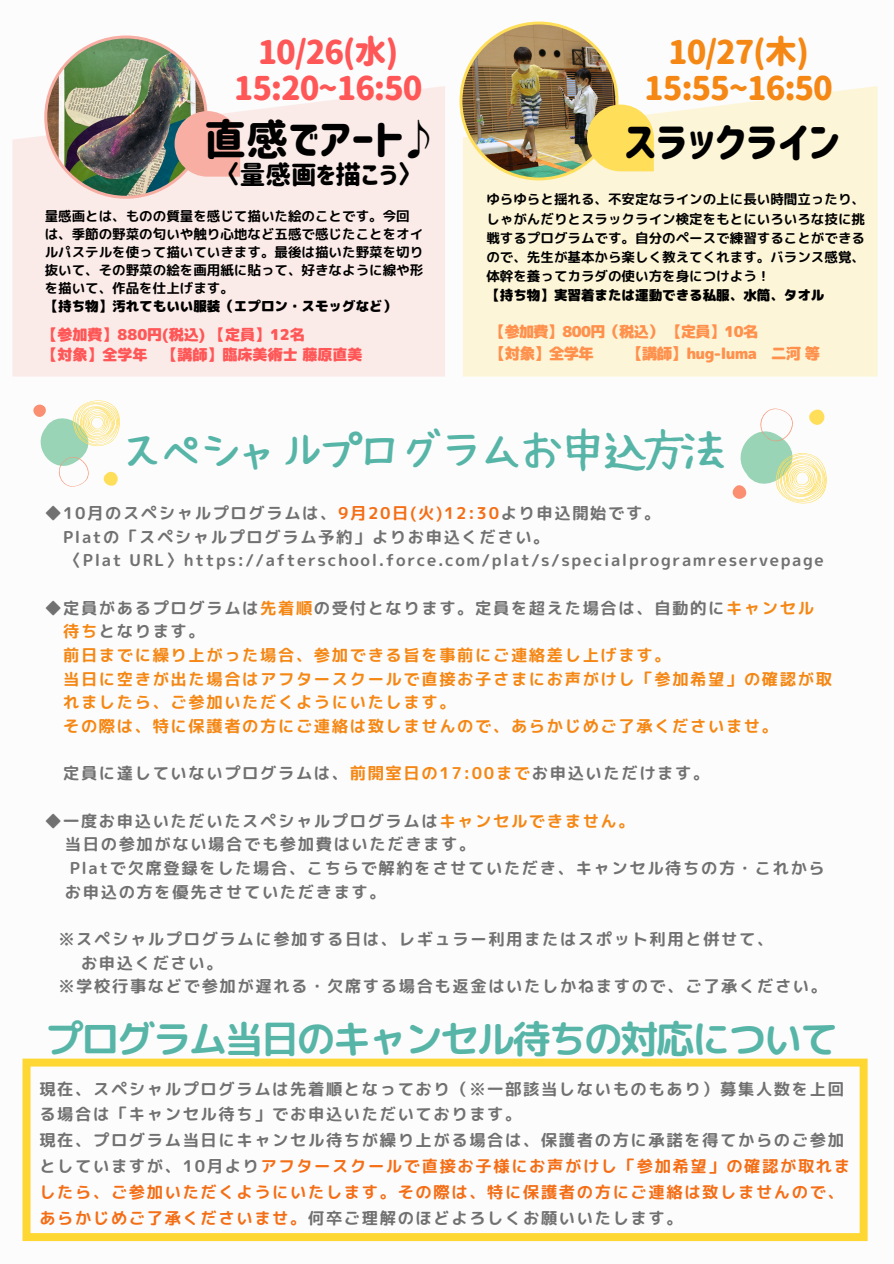
<style>
.page{position:relative;width:894px;height:1264px;background:#fff}
.page>*{position:absolute;margin:0;border:0;box-sizing:border-box;transform-origin:0 0}
.t1{font:43.05px "Hanazome Font";letter-spacing:-.07em;color:#57b5a8}
.t2{font:42.75px "Corporate Logo Rounded";color:#000}
.t3{font:42px "Corporate Logo Rounded";color:#000}
.t4{font:38.55px "rounded mplus 1 p bold";letter-spacing:-.07em;color:#57b5a8}
.t5{font:32.4px/36px "Corporate Logo Rounded";letter-spacing:-.035em;color:#f58714;text-align:center}
.t6{font:32.4px/36px "Corporate Logo Rounded";letter-spacing:-.035em;color:#ff5757;text-align:center}
.t7{font:25.5px "Corporate Logo Rounded";color:#000}
.t8{font:16.35px/23.7px "rounded mplus 1 p bold";letter-spacing:.1em;color:#717171}
.t9{font:16.35px/23.7px "rounded mplus 1 p bold";letter-spacing:.1em;color:#f58714}
.t10{font:15.3px "rounded mplus 1 p black";letter-spacing:-.04em;color:#ff914d}
.t11{font:15px/20.2px "rounded mplus 1 p black";color:#ff5757}
.t12{font:15px "rounded mplus 1 p black";letter-spacing:-.04em;color:#ff914d}
.t13{font:13.5px/19.2px "rounded mplus 1 p bold";color:#000;text-align:justify}
.t14{font:13.5px "rounded mplus 1 p black";color:#000}
.s1{color:#f46e16}
.s2{color:#717171}
.s3{color:#f58714}
</style>
<div class="page">
<svg style="left:732px;top:408px;width:95px;height:95px"></svg>
<svg style="left:33px;top:400px;width:87px;height:87px"></svg>
<svg style="left:22px;top:1058px;width:845px;height:182px"></svg>
<div style="left:463px;top:86px;width:414px;height:290px;background:#fcf5d8"></div>
<img style="left:459px;top:22px;width:194px;height:158px">
<div style="left:12px;top:86px;width:433px;height:290px;background:#fbebe8"></div>
<img style="left:44px;top:35px;width:196px;height:164px">
<h3 class="t6" style="left:234px;top:35px;width:190px">10/26(水)<br>15:20~16:50</h3>
<h3 class="t3" style="left:204px;top:119px;width:231px">直感でアート♪</h3>
<h3 class="t7" style="left:227px;top:162px;width:185px">〈量感画を描こう〉</h3>
<p class="t13" style="left:45px;top:207px;width:380px;line-height:18px;text-align:left">量感画とは、ものの質量を感じて描いた絵のことです。今回は、季節の野菜の匂いや触り心地など五感で感じたことをオイルパステルを使って描いていきます。最後は描いた野菜を切り抜いて、その野菜の絵を画用紙に貼って、好きなように線や形を描いて、作品を仕上げます。</p>
<p class="t14" style="left:45px;top:297px;width:353px">【持ち物】汚れてもいい服装（エプロン・スモッグなど）</p>
<p class="t11" style="left:42px;top:324px;width:321px">【参加費】880円(税込) 【定員】12名<br>【対象】全学年 【講師】臨床美術士藤原直美</p>
<h3 class="t5" style="left:644px;top:35px;width:190px">10/27(木)<br>15:55~16:50</h3>
<h2 class="t2" style="left:624px;top:121px;width:218px">スラックライン</h2>
<p class="t13" style="left:486px;top:190px;width:380px">ゆらゆらと揺れる、不安定なラインの上に長い時間立ったり、しゃがんだりとスラックライン検定をもとにいろいろな技に挑戦するプログラムです。自分のペースで練習することができるので、先生が基本から楽しく教えてくれます。バランス感覚、体幹を養ってカラダの使い方を身につけよう！</p>
<p class="t14" style="left:486px;top:286px;width:339px">【持ち物】実習着または運動できる私服、水筒、タオル</p>
<p class="t12" style="left:490px;top:321px;width:269px">【参加費】800円（税込）【定員】10名</p>
<p class="t10" style="left:490px;top:342px;width:105px">【対象】全学年</p>
<p class="t10" style="left:627px;top:342px;width:194px">【講師】hug-luma 二河等</p>
<h1 class="t1" style="left:120px;top:428px;width:606px">スペシャルプログラムお申込方法</h1>
<p class="t8" style="left:63px;top:501px;width:761px;text-indent:-18px">◆10月のスペシャルプログラムは、<span class="s1">9月20日(火)12:30</span>より申込開始です。<br>Platの「スペシャルプログラム予約」よりお申込ください。<br>〈Plat URL〉https://afterschool.force.com/plat/s/specialprogramreservepage</p>
<p class="t9" style="left:63px;top:595px;width:770px;text-indent:-18px"><span class="s2">◆定員があるプログラムは</span>先着順<span class="s2">の受付となります。定員を超えた場合は、自動的に</span>キャンセル待ち<span class="s2">となります。<br></span>前日までに繰り上がった場合、参加できる旨を事前にご連絡差し上げます。<br>当日に空きが出た場合はアフタースクールで直接お子さまにお声がけし「参加希望」の確認が取れましたら、ご参加いただくようにいたします。<br>その際は、特に保護者の方にご連絡は致しませんので、あらかじめご了承くださいませ。</p>
<p class="t8" style="left:63px;top:761px;width:647px">定員に達していないプログラムは、<span class="s3">前開室日の17:00まで</span>お申込いただけます。</p>
<p class="t8" style="left:65px;top:808px;width:761px;text-indent:-20px">◆一度お申込いただいたスペシャルプログラムは<span class="s3">キャンセルできません。<br></span>当日の参加がない場合でも参加費はいただきます。<br>Platで欠席登録をした場合、こちらで解約をさせていただき、キャンセル待ちの方・これからお申込の方を優先させていただきます。</p>
<p class="t8" style="left:58px;top:926px;width:716px">※スペシャルプログラムに参加する日は、レギュラー利用またはスポット利用と併せて、</p>
<p class="t8" style="left:81px;top:950px;width:143px">お申込ください。</p>
<p class="t8" style="left:58px;top:974px;width:770px">※学校行事などで参加が遅れる・欠席する場合も返金はいたしかねますので、ご了承ください。</p>
<h3 class="t4" style="left:45px;top:1011px;width:794px">プログラム当日のキャンセル待ちの対応について</h3>
<p class="t8" style="left:39px;top:1075px;width:812px;line-height:26px">現在、スペシャルプログラムは先着順となっており（※一部該当しないものもあり）募集人数を上回る場合は「キャンセル待ち」でお申込いただいております。<br>現在、プログラム当日にキャンセル待ちが繰り上がる場合は、保護者の方に承諾を得てからのご参加としていますが、10月より<span class="s1">アフタースクールで直接お子様にお声がけし「参加希望」の確認が取れましたら、ご参加いただくようにいたします。その際は、特に保護者の方にご連絡は致しませんので、あらかじめご了承くださいませ。</span>何卒ご理解のほどよろしくお願いいたします。</p>
</div>
